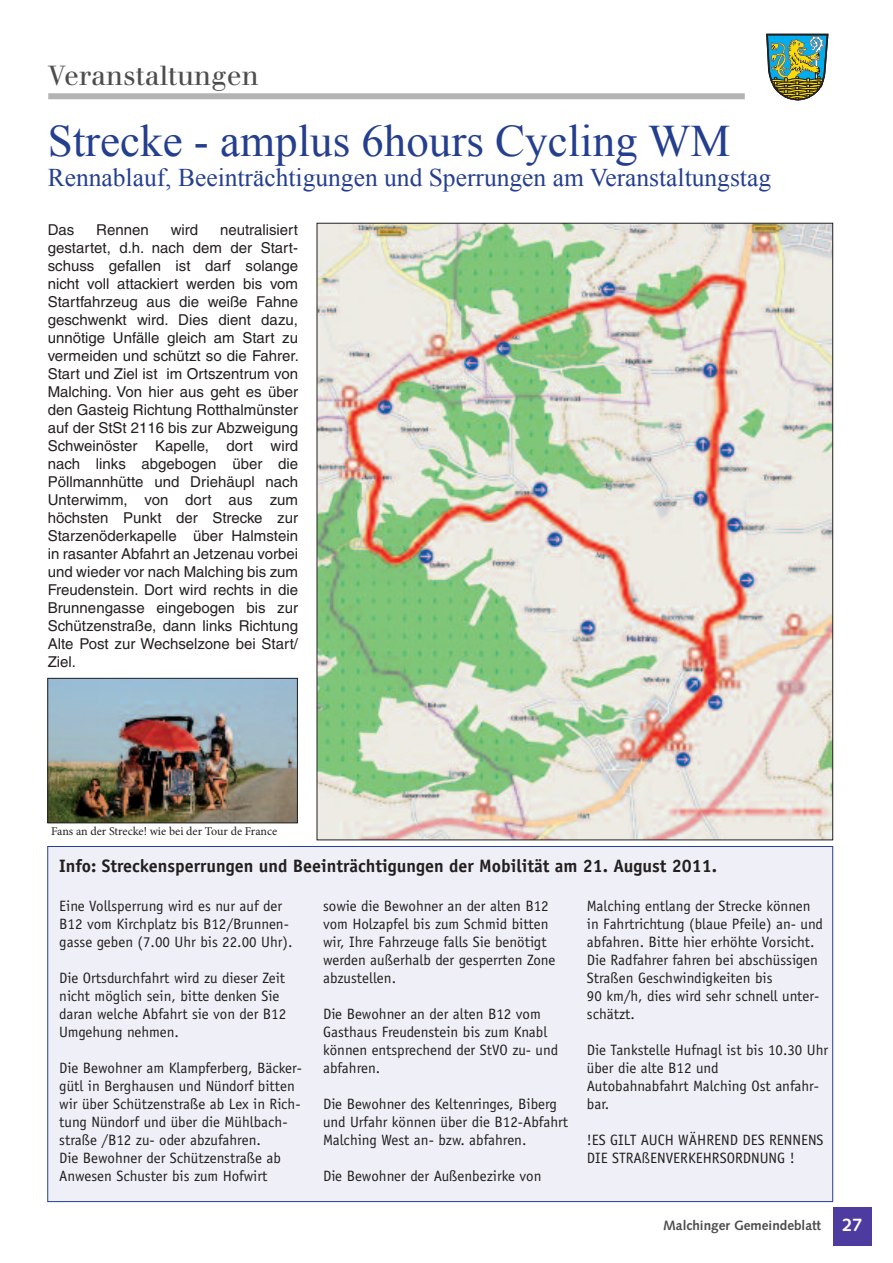
<style>
.page{position:relative;width:893px;height:1263px;background:#fff}
.page>*{position:absolute;margin:0;border:0;box-sizing:border-box;transform-origin:0 0}
.t1{font:45px "Times New Roman PSMT+ZTVEJU";color:#253f8f}
.t2{font:27px "Walbaum";color:#4d4d4d}
.t3{font:25.5px "Times New Roman PSMT+ZTVEJU";color:#253f8f}
.t4{font:18px "Officina Sans Bold+VWPUDR";color:#231f20}
.t5{font:700 18px "Syntax";color:#fff}
.t6{font:15px/18px "Officina Sans Book+ONYIDG";color:#231f20}
.t7{font:15px/18px "Helvetica+LXURQG";color:#231f20;text-align:justify}
.t8{font:700 13.5px "Syntax";color:#4d4d4d}
.t9{font:12px "Minion Pro Regular+YTPQCN";color:#231f20}
</style>
<div class="page">
<svg style="left:766px;top:33px;width:63px;height:67px;background:#779c7f"></svg>
<div style="left:48px;top:93px;width:697px;height:6px;background:#b3b3b3"></div>
<div style="left:833px;top:1208px;width:39px;height:38px;background:#4e3b9f"></div>
<div style="left:48px;top:846px;width:785px;height:355px;background:#eff0f7"></div>
<img style="left:319px;top:225px;width:512px;height:613px">
<img style="left:50px;top:680px;width:246px;height:141px">
<div style="left:48px;top:678px;width:250px;height:145px;border:1px solid #231f20"></div>
<h2 class="t2" style="left:48px;top:65px;width:212px">Veranstaltungen</h2>
<h1 class="t1" style="left:48px;top:116px;width:684px">Strecke - amplus 6hours Cycling WM</h1>
<h3 class="t3" style="left:48px;top:163px;width:725px">Rennablauf, Beeinträchtigungen und Sperrungen am Veranstaltungstag</h3>
<p class="t7" style="left:48px;top:222px;width:253px;text-indent:172px">neutralisiert gestartet, d.h. nach dem der Start&shy;schuss gefallen ist darf solange nicht voll attackiert werden bis vom Startfahrzeug aus die weiße Fahne geschwenkt wird. Dies dient dazu, unnötige Unfälle gleich am Start zu vermeiden und schützt so die Fahrer.<br>Start und Ziel ist im Ortszentrum von Malching. Von hier aus geht es über den Gasteig Richtung Rotthalmünster auf der StSt 2116 bis zur Abzweigung Schweinöster Kapelle, dort wird nach links abgebogen über die Pöllmannhütte und Driehäupl nach Unterwimm, von dort aus zum höchsten Punkt der Strecke zur Starzenöderkapelle über Halmstein in rasanter Abfahrt an Jetzenau vorbei und wieder vor nach Malching bis zum Freudenstein. Dort wird rechts in die Brunnengasse eingebogen bis zur Schützenstraße, dann links Richtung Alte Post zur Wechselzone bei Start/ Ziel.</p>
<p class="t7" style="left:48px;top:222px;width:28px">Das</p>
<p class="t7" style="left:96px;top:222px;width:54px">Rennen</p>
<p class="t7" style="left:171px;top:222px;width:29px">wird</p>
<p class="t9" style="left:51px;top:826px;width:228px">Fans an der Strecke! wie bei der Tour de France</p>
<p class="t4" style="left:59px;top:859px;width:660px">Info: Streckensperrungen und Beeinträchtigungen der Mobilität am 21. August 2011.</p>
<p class="t6" style="left:59px;top:898px;width:235px">Eine Vollsperrung wird es nur auf der<br>B12 vom Kirchplatz bis B12/Brunnen&shy;gasse geben (7.00 Uhr bis 22.00 Uhr).</p>
<p class="t6" style="left:59px;top:970px;width:229px">Die Ortsdurchfahrt wird zu dieser Zeit nicht möglich sein, bitte denken Sie daran welche Abfahrt sie von der B12<br>Umgehung nehmen.</p>
<p class="t6" style="left:59px;top:1060px;width:244px">Die Bewohner am Klampferberg, Bäcker&shy;gütl in Berghausen und Nündorf bitten wir über Schützenstraße ab Lex in Rich&shy;tung Nündorf und über die Mühlbach&shy;straße /B12 zu- oder abzufahren.<br>Die Bewohner der Schützenstraße ab Anwesen Schuster bis zum Hofwirt</p>
<p class="t6" style="left:323px;top:898px;width:234px">sowie die Bewohner an der alten B12 vom Holzapfel bis zum Schmid bitten wir, Ihre Fahrzeuge falls Sie benötigt werden außerhalb der gesperrten Zone abzustellen.</p>
<p class="t6" style="left:323px;top:1006px;width:237px">Die Bewohner an der alten B12 vom<br>Gasthaus Freudenstein bis zum Knabl können entsprechend der StVO zu- und abfahren.</p>
<p class="t6" style="left:323px;top:1096px;width:247px">Die Bewohner des Keltenringes, Biberg und Urfahr können über die B12-Abfahrt<br>Malching West an- bzw. abfahren.</p>
<p class="t6" style="left:323px;top:1168px;width:220px">Die Bewohner der Außenbezirke von</p>
<p class="t6" style="left:587px;top:898px;width:238px">Malching entlang der Strecke können in Fahrtrichtung (blaue Pfeile) an- und abfahren. Bitte hier erhöhte Vorsicht.<br>Die Radfahrer fahren bei abschüssigen Straßen Geschwindigkeiten bis<br>90 km/h, dies wird sehr schnell unter&shy;schätzt.</p>
<p class="t6" style="left:587px;top:1042px;width:243px">Die Tankstelle Hufnagl ist bis 10.30 Uhr über die alte B12 und<br>Autobahnabfahrt Malching Ost anfahr&shy;bar.</p>
<p class="t6" style="left:587px;top:1132px;width:238px">!ES GILT AUCH WÄHREND DES RENNENS<br>DIE STRAßENVERKEHRSORDNUNG !</p>
<p class="t8" style="left:663px;top:1220px;width:159px">Malchinger Gemeindeblatt</p>
<p class="t5" style="left:843px;top:1218px;width:22px">27</p>
</div>
